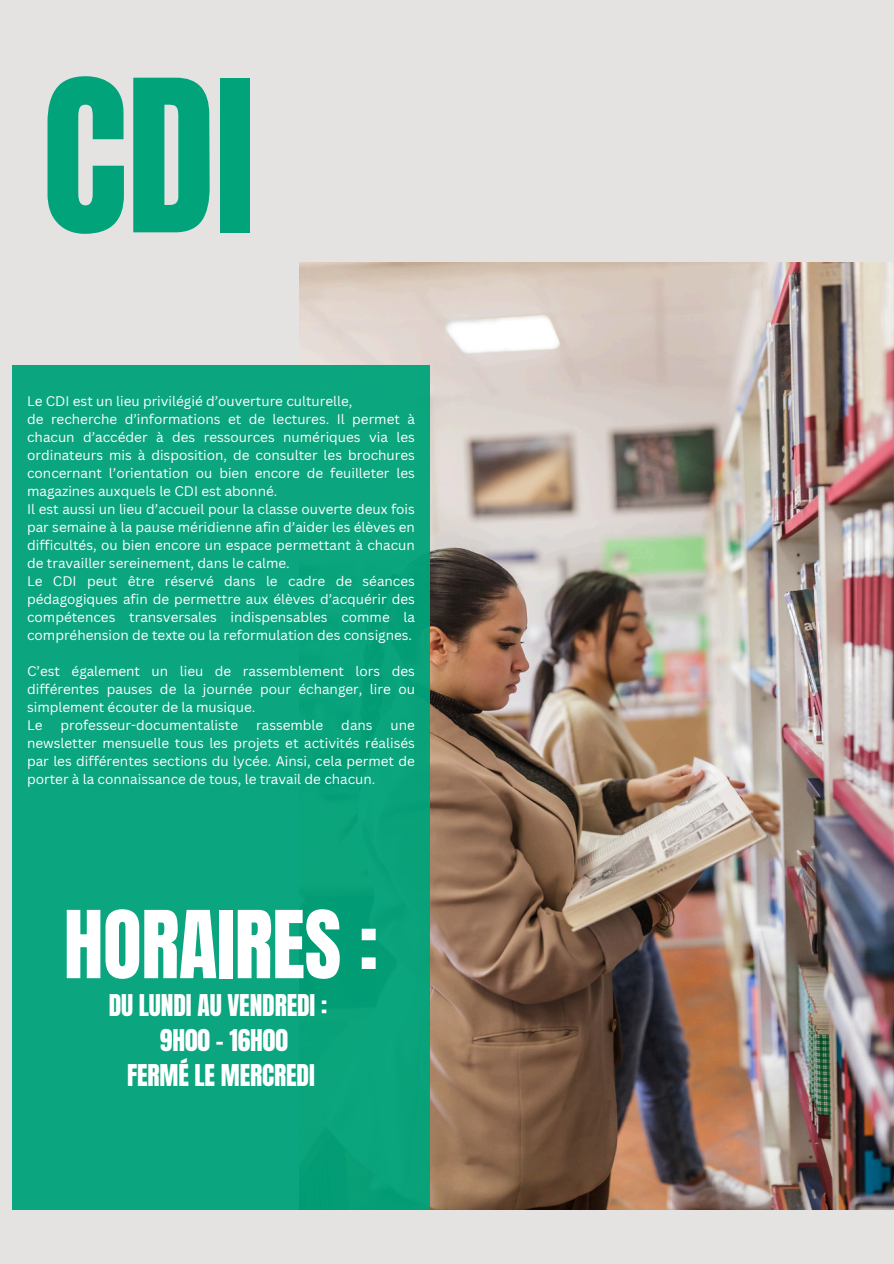
<style>
.page{position:relative;width:894px;height:1264px;background:#fff}
.page>*{position:absolute;margin:0;border:0;box-sizing:border-box;transform-origin:0 0}
.t1{font:180px "Anton";color:#00a37a}
.t2{font:79.5px "Anton";letter-spacing:-.005em;color:#fff}
.t3{font:25.5px/34.8px "Anton";letter-spacing:-.005em;color:#fff;text-align:center}
.t4{font:13.5px/18px "Canva Sans";color:#fff;text-align:justify}
</style>
<div class="page">
<div style="left:0;top:0;width:893px;height:1263px;background:#e4e3e2"></div>
<img style="left:299px;top:262px;width:594px;height:946px">
<div style="left:12px;top:365px;width:417px;height:844px;background:#0ba67f"></div>
<h1 class="t1" style="left:42px;top:27px;width:215px">CDI</h1>
<p class="t4" style="left:27px;top:391px;width:327px">Le CDI est un lieu privilégié d’ouverture culturelle,</p>
<p class="t4" style="left:27px;top:409px;width:389px">de recherche d’informations et de lectures. Il permet à chacun d’accéder à des ressources numériques via les ordinateurs mis à disposition, de consulter les brochures concernant l’orientation ou bien encore de feuilleter les magazines auxquels le CDI est abonné.</p>
<p class="t4" style="left:27px;top:499px;width:389px">Il est aussi un lieu d’accueil pour la classe ouverte deux fois par semaine à la pause méridienne afin d’aider les élèves en difficultés, ou bien encore un espace permettant à chacun de travailler sereinement, dans le calme.</p>
<p class="t4" style="left:27px;top:571px;width:389px">Le CDI peut être réservé dans le cadre de séances pédagogiques afin de permettre aux élèves d’acquérir des compétences transversales indispensables comme la compréhension de texte ou la reformulation des consignes.</p>
<p class="t4" style="left:27px;top:661px;width:389px">C’est également un lieu de rassemblement lors des différentes pauses de la journée pour échanger, lire ou simplement écouter de la musique.</p>
<p class="t4" style="left:27px;top:715px;width:17px">Le</p>
<p class="t4" style="left:60px;top:715px;width:179px">professeur-documentaliste</p>
<p class="t4" style="left:256px;top:715px;width:69px">rassemble</p>
<p class="t4" style="left:341px;top:715px;width:33px">dans</p>
<p class="t4" style="left:27px;top:715px;width:389px;text-indent:363px">une newsletter mensuelle tous les projets et activités réalisés par les différentes sections du lycée. Ainsi, cela permet de porter à la connaissance de tous, le travail de chacun.</p>
<p class="t2" style="left:64px;top:887px;width:316px">HORAIRES :</p>
<p class="t3" style="left:109px;top:988px;width:220px">DU LUNDI AU VENDREDI :<br>9H00 - 16H00<br>FERMÉ LE MERCREDI</p>
</div>
